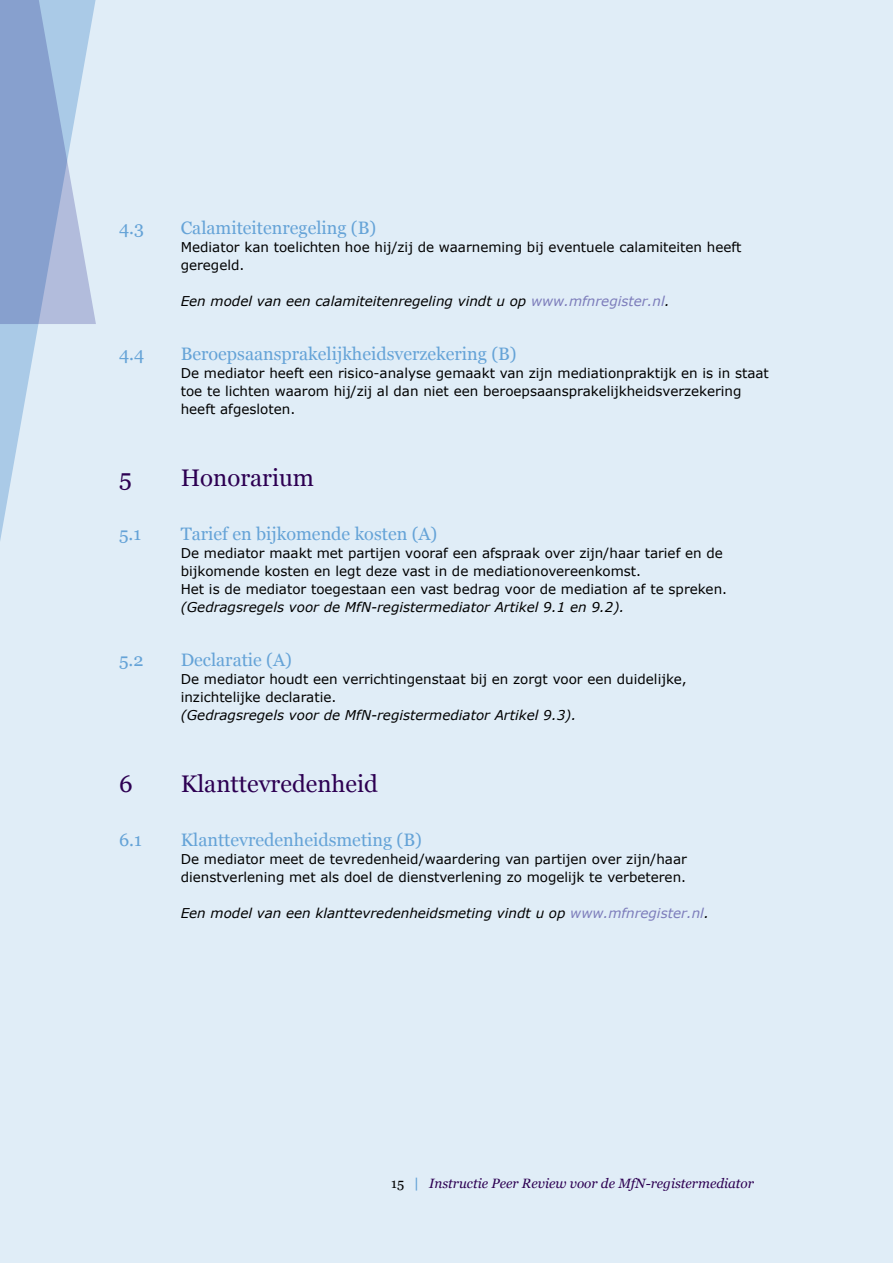
<style>
.page{position:relative;width:893px;height:1263px;background:#e0edf7}
.page>*{position:absolute;margin:0;border:0;box-sizing:border-box;transform-origin:0 0}
.t1{font:24px "Georgia";color:#2d0052}
.t2{font:18px "Georgia";color:#65a3d7}
.t3{font:13.5px/18px "Verdana";color:#000}
.t4{font:italic 13.5px "Verdana";color:#000}
.t5{font:italic 13.5px "Georgia";color:#2d0052}
.s1{color:#7d7dbb}
.s2{font-style:normal;color:#000}
.s3{font-family:"Verdana";font-style:normal;color:#65a3d7}
</style>
<div class="page">
<svg style="left:0;top:324px;width:39px;height:217px"></svg>
<svg style="left:0;top:0;width:96px;height:324px;background:#a0b6d9"></svg>
<h2 class="t2" style="left:119px;top:220px;width:26px">4.3</h2>
<h2 class="t2" style="left:181px;top:220px;width:197px">Calamiteitenregeling (B)</h2>
<p class="t3" style="left:181px;top:239px;width:562px">Mediator kan toelichten hoe hij/zij de waarneming bij eventuele calamiteiten heeft geregeld.</p>
<p class="t4" style="left:181px;top:296px;width:490px">Een model van een calamiteitenregeling vindt u op <span class="s1">www.mfnregister.nl</span>.</p>
<h2 class="t2" style="left:119px;top:346px;width:27px">4.4</h2>
<h2 class="t2" style="left:181px;top:346px;width:337px">Beroepsaansprakelijkheidsverzekering (B)</h2>
<p class="t3" style="left:181px;top:365px;width:590px">De mediator heeft een risico-analyse gemaakt van zijn mediationpraktijk en is in staat toe te lichten waarom hij/zij al dan niet een beroepsaansprakelijkheidsverzekering heeft afgesloten.</p>
<h1 class="t1" style="left:119px;top:468px;width:14px">5</h1>
<h1 class="t1" style="left:181px;top:468px;width:135px">Honorarium</h1>
<h2 class="t2" style="left:119px;top:526px;width:24px">5.1</h2>
<h2 class="t2" style="left:181px;top:526px;width:258px">Tarief en bijkomende kosten (A)</h2>
<p class="t3" style="left:181px;top:545px;width:548px">De mediator maakt met partijen vooraf een afspraak over zijn/haar tarief en de bijkomende kosten en legt deze vast in de mediationovereenkomst.<br>Het is de mediator toegestaan een vast bedrag voor de mediation af te spreken.</p>
<p class="t4" style="left:181px;top:602px;width:445px">(Gedragsregels voor de MfN-registermediator Artikel 9.1 en 9.2).</p>
<h2 class="t2" style="left:119px;top:652px;width:26px">5.2</h2>
<h2 class="t2" style="left:181px;top:652px;width:113px">Declaratie (A)</h2>
<p class="t3" style="left:181px;top:671px;width:508px">De mediator houdt een verrichtingenstaat bij en zorgt voor een duidelijke, inzichtelijke declaratie.</p>
<p class="t4" style="left:181px;top:710px;width:397px">(Gedragsregels voor de MfN-registermediator Artikel 9.3).</p>
<h1 class="t1" style="left:119px;top:774px;width:15px">6</h1>
<h1 class="t1" style="left:181px;top:774px;width:199px">Klanttevredenheid</h1>
<h2 class="t2" style="left:119px;top:832px;width:24px">6.1</h2>
<h2 class="t2" style="left:181px;top:832px;width:243px">Klanttevredenheidsmeting (B)</h2>
<p class="t3" style="left:181px;top:851px;width:508px">De mediator meet de tevredenheid/waardering van partijen over zijn/haar dienstverlening met als doel de dienstverlening zo mogelijk te verbeteren.</p>
<p class="t4" style="left:181px;top:908px;width:530px">Een model van een klanttevredenheidsmeting vindt u op <span class="s1">www.mfnregister.nl</span>.</p>
<p class="t5" style="left:391px;top:1178px;width:364px"><span class="s2">15</span> <span class="s3">|</span> Instructie Peer Review voor de MfN-registermediator</p>
</div>
